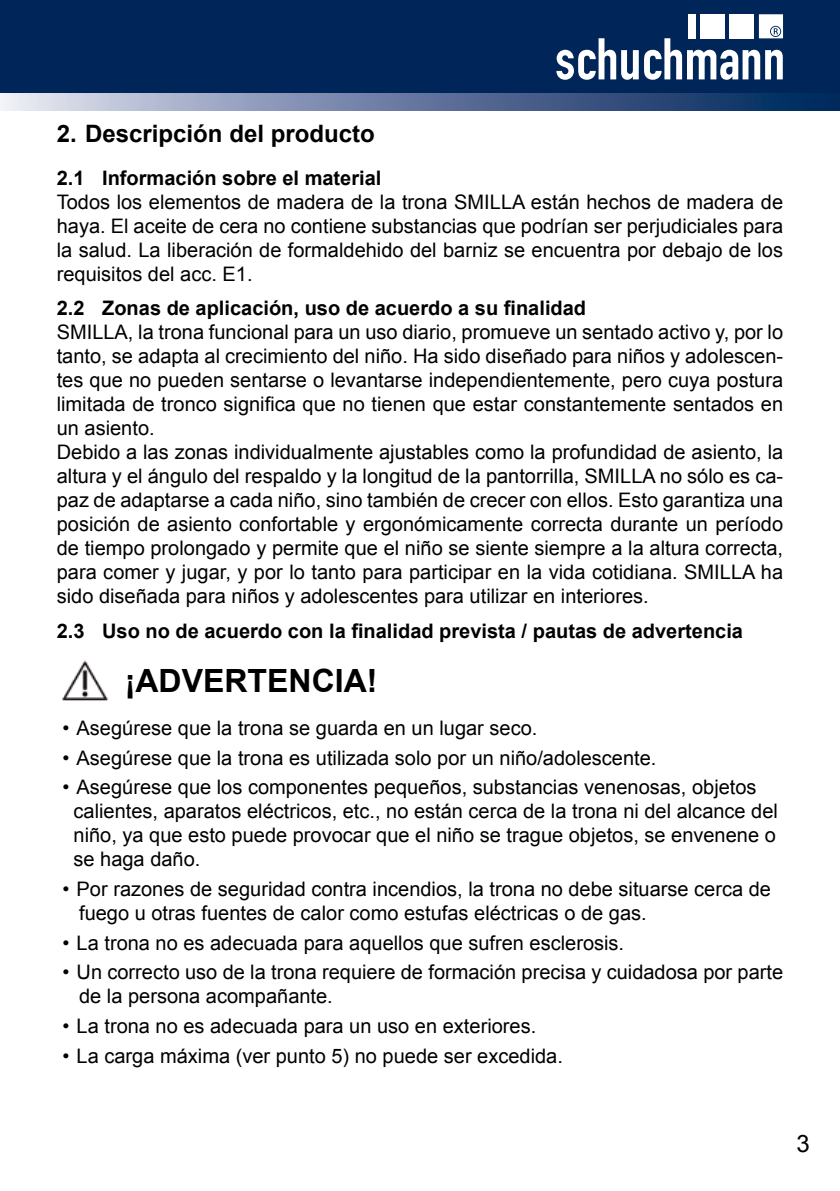
<style>
.page{position:relative;width:840px;height:1191px;background:#fff}
.page>*{position:absolute;margin:0;border:0;box-sizing:border-box;transform-origin:0 0}
.t1{font:700 32px "Arial";color:#000}
.t2{font:700 24px "Arial";color:#000}
.t3{font:24px "Arial";color:#000}
.t4{font:20px/24px "Arial";color:#000}
.t5{font:700 20px "Arial";color:#000}
.s1{color:#fff}
</style>
<div class="page">
<div style="left:0;top:0;width:839px;height:96px;background:#002659"></div>
<svg style="left:556px;top:14px;width:226px;height:66px"></svg>
<svg style="left:0;top:94px;width:839px;height:17px;background:#697ca1"></svg>
<img style="left:61px;top:660px;width:48px;height:41px">
<p class="t2" style="left:57px;top:118px;width:319px">2. Descripción del producto</p>
<p class="t5" style="left:57px;top:164px;width:326px">2.1 Información sobre el material</p>
<p class="t4" style="left:57px;top:190px;width:727px;text-align:justify">Todos los elementos de madera de la trona SMILLA están hechos de madera de haya. El aceite de cera no contiene substancias que podrían ser perjudiciales para la salud. La liberación de formaldehido del barniz se encuentra por debajo de los requisitos del acc. E1.</p>
<p class="t5" style="left:57px;top:295px;width:530px">2.2 Zonas de aplicación, uso de acuerdo a su fi nalidad</p>
<p class="t4" style="left:57px;top:320px;width:727px">SMILLA, la trona funcional para un uso diario, promueve un sentado activo y, por lo tanto, se adapta al crecimiento del niño. Ha sido diseñado para niños y adolescen&shy;tes que no pueden sentarse o levantarse independientemente, pero cuya postura limitada de tronco significa que no tienen que estar constantemente sentados en un asiento.<br>Debido a las zonas individualmente ajustables como la profundidad de asiento, la altura y el ángulo del respaldo y la longitud de la pantorrilla, SMILLA no sólo es ca&shy;paz de adaptarse a cada niño, sino también de crecer con ellos. Esto garantiza una posición de asiento confortable y ergonómicamente correcta durante un período de tiempo prolongado y permite que el niño se siente siempre a la altura correcta, para comer y jugar, y por lo tanto para participar en la vida cotidiana. SMILLA ha sido diseñada para niños y adolescentes para utilizar en interiores.</p>
<p class="t5" style="left:57px;top:618px;width:687px">2.3 Uso no de acuerdo con la fi nalidad prevista / pautas de advertencia</p>
<h1 class="t1" style="left:125px;top:660px;width:254px">¡ADVERTENCIA!</h1>
<p class="t4" style="left:62px;top:716px;width:476px">• Asegúrese que la trona se guarda en un lugar seco.</p>
<p class="t4" style="left:62px;top:745px;width:595px">• Asegúrese que la trona es utilizada solo por un niño/adolescente.</p>
<p class="t4" style="left:73px;top:775px;width:705px;text-indent:-11px">• Asegúrese que los componentes pequeños, substancias venenosas, objetos calientes, aparatos eléctricos, etc., no están cerca de la trona ni del alcance del niño, ya que esto puede provocar que el niño se trague objetos, se envenene o se haga daño.</p>
<p class="t4" style="left:79px;top:877px;width:693px;text-indent:-17px">• Por razones de seguridad contra incendios, la trona no debe situarse cerca de fuego u otras fuentes de calor como estufas eléctricas o de gas.</p>
<p class="t4" style="left:62px;top:930px;width:563px">• La trona no es adecuada para aquellos que sufren esclerosis.</p>
<p class="t4" style="left:62px;top:960px;width:721px">• Un correcto uso de la trona requiere de formación precisa y cuidadosa por parte <span class="s1">...</span>de la persona acompañante.</p>
<p class="t4" style="left:62px;top:1014px;width:475px">• La trona no es adecuada para un uso en exteriores.</p>
<p class="t4" style="left:62px;top:1043px;width:501px">• La carga máxima (ver punto 5) no puede ser excedida.</p>
<p class="t3" style="left:796px;top:1127px;width:15px">3</p>
</div>
